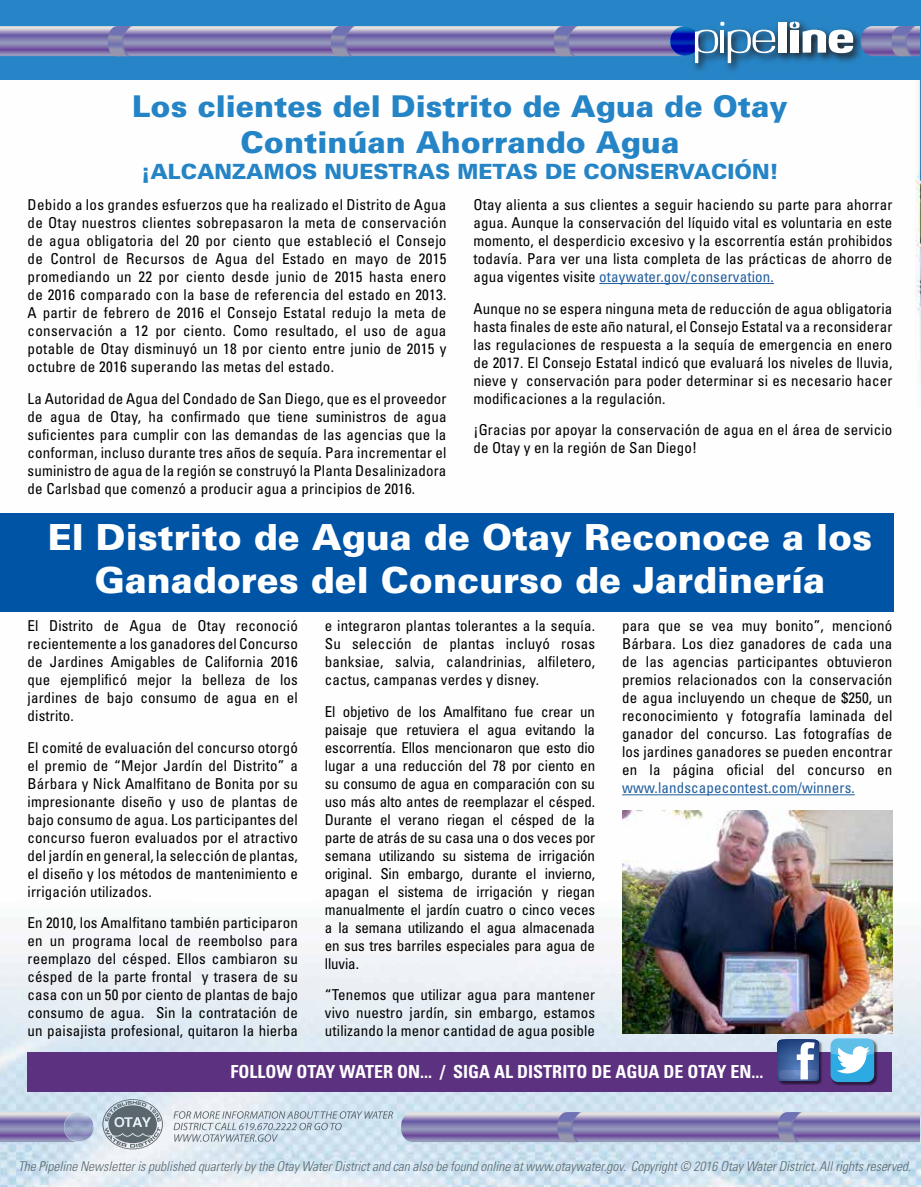
<style>
.page{position:relative;width:921px;height:1187px;background:#fff}
.page>*{position:absolute;margin:0;border:0;box-sizing:border-box;transform-origin:0 0}
.t1{font:900 36px/43.5px "Univers";color:#fff;text-align:center}
.t2{font:900 30px/36px "Univers";color:#2484c6;text-align:center}
.t3{font:900 21px "Univers";color:#2484c6}
.t4{font:700 condensed 18px "Univers";color:#fff}
.t5{font:condensed 15px/18px "Univers";letter-spacing:.01em;color:#000;text-align:justify}
.t6{font:condensed 15px "Univers";letter-spacing:.01em;color:#215e9e}
.t7{font:italic 300 condensed 13.35px "Univers";color:#5c676d}
.s1{color:#215e9e}
</style>
<div class="page">
<img style="left:0;top:0;width:920px;height:1187px">
<div style="left:0;top:0;width:919px;height:80px;background:#2785c7"></div>
<svg style="left:866px;top:26px;width:53px;height:30px"></svg>
<img style="left:693px;top:20px;width:173px;height:51px">
<svg style="left:0;top:22px;width:775px;height:41px"></svg>
<div style="left:777px;top:22px;width:9px;height:31px;background:#fff"></div>
<svg style="left:789px;top:22px;width:63px;height:31px"></svg>
<svg style="left:0;top:1112px;width:93px;height:30px"></svg>
<svg style="left:401px;top:1112px;width:518px;height:30px"></svg>
<svg style="left:102px;top:1099px;width:61px;height:50px"></svg>
<svg style="left:173px;top:1111px;width:220px;height:31px"></svg>
<div style="left:27px;top:1052px;width:864px;height:39px;background:#5c3180"></div>
<div style="left:777px;top:1040px;width:45px;height:45px;background:#000;opacity:.55"></div>
<svg style="left:777px;top:1040px;width:41px;height:41px"></svg>
<div style="left:831px;top:1039px;width:46px;height:47px;background:#000;opacity:.55"></div>
<div style="left:830px;top:1038px;width:43px;height:44px;background:#2caae1;border-radius:7px"></div>
<svg style="left:830px;top:1038px;width:43px;height:35px"></svg>
<div style="left:0;top:514px;width:893px;height:98px;background:#0054a6"></div>
<hr style="left:622px;top:794px;width:232px;height:1px;background:#215e9e">
<hr style="left:599px;top:283px;width:174px;height:1px;background:#215e9e">
<img style="left:622px;top:810px;width:270px;height:224px">
<h2 class="t2" style="left:132px;top:88px;width:656px">Los clientes del Distrito de Agua de Otay<br>Continúan Ahorrando Agua</h2>
<h3 class="t3" style="left:141px;top:158px;width:639px">¡ALCANZAMOS NUESTRAS METAS DE CONSERVACIÓN!</h3>
<p class="t5" style="left:28px;top:195px;width:420px">Debido a los grandes esfuerzos que ha realizado el Distrito de Agua de Otay nuestros clientes sobrepasaron la meta de conservación de agua obligatoria del 20 por ciento que estableció el Consejo de Control de Recursos de Agua del Estado en mayo de 2015 promediando un 22 por ciento desde junio de 2015 hasta enero de 2016 comparado con la base de referencia del estado en 2013.<br>A partir de febrero de 2016 el Consejo Estatal redujo la meta de conservación a 12 por ciento. Como resultado, el uso de agua potable de Otay disminuyó un 18 por ciento entre junio de 2015 y octubre de 2016 superando las metas del estado.</p>
<p class="t5" style="left:28px;top:389px;width:420px">La Autoridad de Agua del Condado de San Diego, que es el proveedor de agua de Otay, ha confirmado que tiene suministros de agua suficientes para cumplir con las demandas de las agencias que la conforman, incluso durante tres años de sequía. Para incrementar el suministro de agua de la región se construyó la Planta Desalinizadora de Carlsbad que comenzó a producir agua a principios de 2016.</p>
<p class="t5" style="left:473px;top:195px;width:420px">Otay alienta a sus clientes a seguir haciendo su parte para ahorrar agua. Aunque la conservación del líquido vital es voluntaria en este momento, el desperdicio excesivo y la escorrentía están prohibidos todavía. Para ver una lista completa de las prácticas de ahorro de agua vigentes visite <span class="s1">otaywater.gov/conservation.</span></p>
<p class="t5" style="left:473px;top:299px;width:420px">Aunque no se espera ninguna meta de reducción de agua obligatoria hasta finales de este año natural, el Consejo Estatal va a reconsiderar las regulaciones de respuesta a la sequía de emergencia en enero de 2017. El Consejo Estatal indicó que evaluará los niveles de lluvia, nieve y conservación para poder determinar si es necesario hacer modificaciones a la regulación.</p>
<p class="t5" style="left:473px;top:420px;width:420px">¡Gracias por apoyar la conservación de agua en el área de servicio de Otay y en la región de San Diego!</p>
<h1 class="t1" style="left:48px;top:515px;width:825px">El Distrito de Agua de Otay Reconoce a los<br>Ganadores del Concurso de Jardinería</h1>
<p class="t5" style="left:28px;top:617px;width:272px">El Distrito de Agua de Otay reconoció recientemente a los ganadores del Concurso de Jardines Amigables de California 2016 que ejemplificó mejor la belleza de los jardines de bajo consumo de agua en el distrito.</p>
<p class="t5" style="left:28px;top:738px;width:272px">El comité de evaluación del concurso otorgó el premio de “Mejor Jardín del Distrito” a Bárbara y Nick Amalfitano de Bonita por su impresionante diseño y uso de plantas de bajo consumo de agua. Los participantes del concurso fueron evaluados por el atractivo del jardín en general, la selección de plantas, el diseño y los métodos de mantenimiento e irrigación utilizados.</p>
<p class="t5" style="left:28px;top:914px;width:272px">En 2010, los Amalfitano también participaron en un programa local de reembolso para reemplazo del césped. Ellos cambiaron su césped de la parte frontal y trasera de su casa con un 50 por ciento de plantas de bajo consumo de agua. Sin la contratación de un paisajista profesional, quitaron la hierba</p>
<p class="t5" style="left:622px;top:617px;width:272px">para que se vea muy bonito”, mencionó Bárbara. Los diez ganadores de cada una de las agencias participantes obtuvieron premios relacionados con la conservación de agua incluyendo un cheque de $250, un reconocimiento y fotografía laminada del ganador del concurso. Las fotografías de los jardines ganadores se pueden encontrar en la página oficial del concurso en</p>
<p class="t6" style="left:622px;top:778px;width:234px">www.landscapecontest.com/winners.</p>
<p class="t5" style="left:325px;top:617px;width:272px">e integraron plantas tolerantes a la sequía.<br>Su selección de plantas incluyó rosas banksiae, salvia, calandrinias, alfiletero, cactus, campanas verdes y disney.</p>
<p class="t5" style="left:325px;top:702px;width:272px">El objetivo de los Amalfitano fue crear un paisaje que retuviera el agua evitando la escorrentía. Ellos mencionaron que esto dio lugar a una reducción del 78 por ciento en su consumo de agua en comparación con su uso más alto antes de reemplazar el césped.<br>Durante el verano riegan el césped de la parte de atrás de su casa una o dos veces por semana utilizando su sistema de irrigación original. Sin embargo, durante el invierno, apagan el sistema de irrigación y riegan manualmente el jardín cuatro o cinco veces a la semana utilizando el agua almacenada en sus tres barriles especiales para agua de lluvia.</p>
<p class="t5" style="left:325px;top:986px;width:272px">“Tenemos que utilizar agua para mantener vivo nuestro jardín, sin embargo, estamos utilizando la menor cantidad de agua posible</p>
<p class="t4" style="left:230px;top:1060px;width:534px">FOLLOW OTAY WATER ON... / SIGA AL DISTRITO DE AGUA DE OTAY EN...</p>
<p class="t7" style="left:18px;top:1158px;width:894px">The Pipeline Newsletter is published quarterly by the Otay Water District and can also be found online at www.otaywater.gov. Copyright © 2016 Otay Water District. All rights reserved.</p>
</div>
